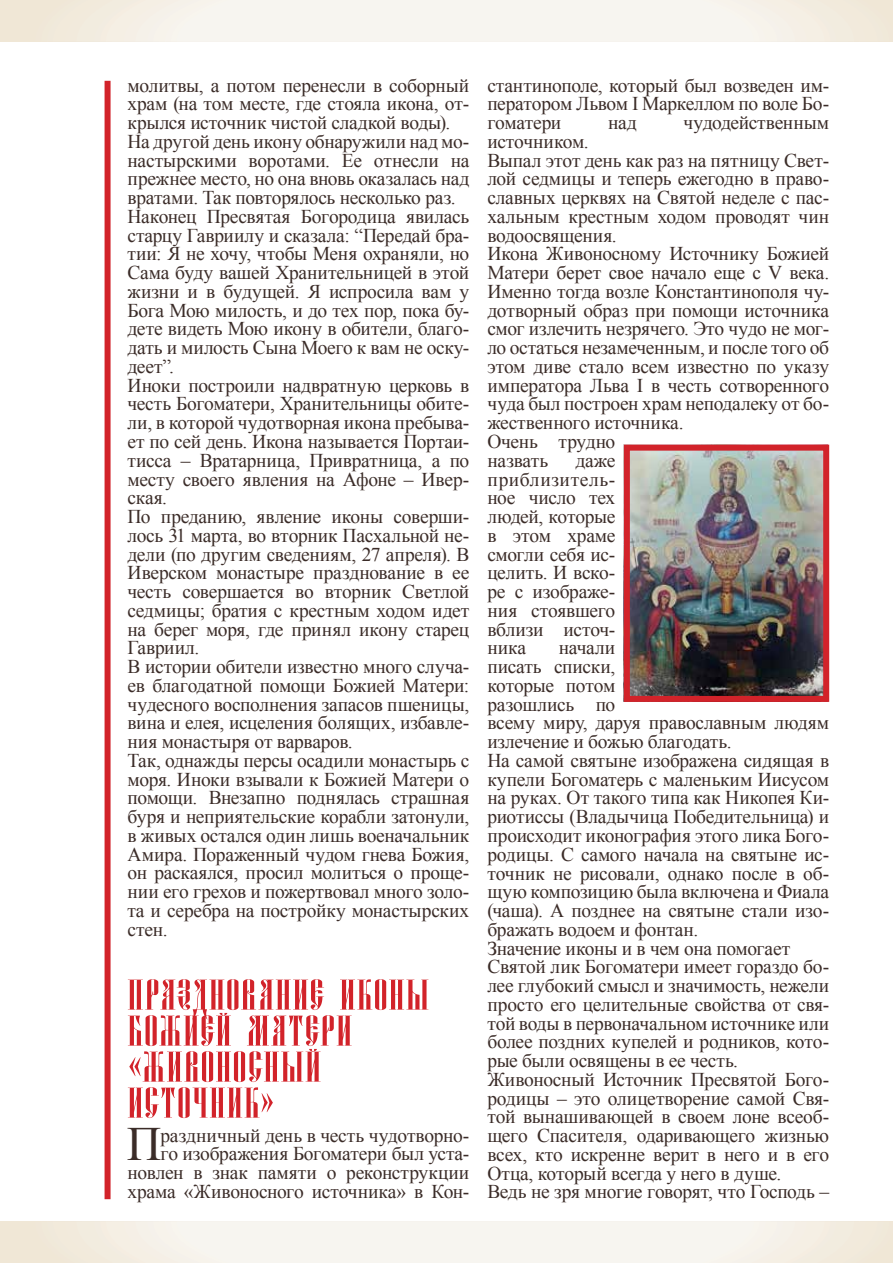
<style>
.page{position:relative;width:893px;height:1263px;background:#fff}
.page>*{position:absolute;margin:0;border:0;box-sizing:border-box;transform-origin:0 0}
.t1{font:47.85px "Times New Roman";color:#3b2c28}
.t2{font:37.5px/36px "Kathisma Ucs";letter-spacing:.01em;color:#d2232a;scale:1.7 1}
.t3{font:19.5px/18.8px "Times New Roman";letter-spacing:-.015em;color:#3b2c28}
</style>
<div class="page">
<div style="left:0;top:1222px;width:893px;height:41px;background:#f0e7d6"></div>
<svg style="left:95px;top:1222px;width:741px;height:41px;background:#f6f3ed"></svg>
<div style="left:0;top:0;width:893px;height:41px;background:#f0e7d6"></div>
<svg style="left:95px;top:0;width:741px;height:41px;background:#f6f3ed"></svg>
<div style="left:105px;top:81px;width:6px;height:1118px;background:#d2232a"></div>
<img style="left:631px;top:452px;width:191px;height:243px">
<div style="left:624px;top:445px;width:205px;height:257px;border:6px solid #d2232a"></div>
<p class="t3" style="left:128px;top:75px;width:343px">молитвы, а потом перенесли в соборный храм (на том месте, где стояла икона, от&shy;крылся источник чистой сладкой воды).<br>На другой день икону обнаружили над мо&shy;настырскими воротами. Ее отнесли на прежнее место, но она вновь оказалась над вратами. Так повторялось несколько раз.<br>Наконец Пресвятая Богородица явилась старцу Гавриилу и сказала: “Передай бра&shy;тии: Я не хочу, чтобы Меня охраняли, но Сама буду вашей Хранительницей в этой жизни и в будущей. Я испросила вам у Бога Мою милость, и до тех пор, пока бу&shy;дете видеть Мою икону в обители, благо&shy;дать и милость Сына Моего к вам не оску&shy;деет”.<br>Иноки построили надвратную церковь в честь Богоматери, Хранительницы обите&shy;ли, в которой чудотворная икона пребыва&shy;ет по сей день. Икона называется Портаи&shy;тисса – Вратарница, Привратница, а по месту своего явления на Афоне – Ивер&shy;ская.<br>По преданию, явление иконы соверши&shy;лось 31 марта, во вторник Пасхальной не&shy;дели (по другим сведениям, 27 апреля). В Иверском монастыре празднование в ее честь совершается во вторник Светлой седмицы; братия с крестным ходом идет на берег моря, где принял икону старец Гавриил.<br>В истории обители известно много случа&shy;ев благодатной помощи Божией Матери: чудесного восполнения запасов пшеницы, вина и елея, исцеления болящих, избавле&shy;ния монастыря от варваров.<br>Так, однажды персы осадили монастырь с моря. Иноки взывали к Божией Матери о помощи. Внезапно поднялась страшная буря и неприятельские корабли затонули, в живых остался один лишь военачальник Амира. Пораженный чудом гнева Божия, он раскаялся, просил молиться о проще&shy;нии его грехов и пожертвовал много золо&shy;та и серебра на постройку монастырских стен.</p>
<h2 class="t2" style="left:128px;top:977px;width:179px">Празднование иконы<br>Божией матери «Живоносный<br>Источник»</h2>
<h1 class="t1" style="left:127px;top:1112px;width:36px">П</h1>
<p class="t3" style="left:128px;top:1125px;width:343px;text-align:right">раздничный день в честь чудотворно-<br>го изображения Богоматери был уста&shy;новлен в знак памяти о реконструкции храма «Живоносного источника» в Кон-</p>
<p class="t3" style="left:487px;top:75px;width:343px;text-align:justify">стантинополе, который был возведен им&shy;ператором Львом I Маркеллом по воле Бо&shy;гоматери</p>
<p class="t3" style="left:608px;top:113px;width:30px">над</p>
<p class="t3" style="left:683px;top:113px;width:147px">чудодейственным</p>
<p class="t3" style="left:487px;top:132px;width:343px">источником.<br>Выпал этот день как раз на пятницу Свет&shy;лой седмицы и теперь ежегодно в право&shy;славных церквях на Святой неделе с пас&shy;хальным крестным ходом проводят чин водоосвящения.<br>Икона Живоносному Источнику Божией<br>Матери берет свое начало еще с V века.<br>Именно тогда возле Константинополя чу&shy;дотворный образ при помощи источника смог излечить незрячего. Это чудо не мог&shy;ло остаться незамеченным, и после того об этом диве стало всем известно по указу императора Льва I в честь сотворенного чуда был построен храм неподалеку от бо&shy;жественного источника.<br>Очень трудно<br>назвать</p>
<p class="t3" style="left:487px;top:451px;width:129px;text-align:justify;text-indent:88px">даже приблизитель&shy;ное число тех людей, которые в этом храме смогли себя ис&shy;целить. И вско&shy;ре с изображе&shy;ния стоявшего вблизи источ&shy;ника</p>
<p class="t3" style="left:487px;top:638px;width:343px;text-indent:71px">начали<br>писать списки,<br>которые потом<br>разошлись по<br>всему миру, даруя православным людям излечение и божью благодать.<br>На самой святыне изображена сидящая в купели Богоматерь с маленьким Иисусом на руках. От такого типа как Никопея Ки&shy;риотиссы (Владычица Победительница) и происходит иконография этого лика Бого&shy;родицы. С самого начала на святыне ис&shy;точник не рисовали, однако после в об&shy;щую композицию была включена и Фиала (чаша). А позднее на святыне стали изо&shy;бражать водоем и фонтан.<br>Значение иконы и в чем она помогает Святой лик Богоматери имеет гораздо бо&shy;лее глубокий смысл и значимость, нежели просто его целительные свойства от свя&shy;той воды в первоначальном источнике или более поздних купелей и родников, кото&shy;рые были освящены в ее честь.<br>Живоносный Источник Пресвятой Бого&shy;родицы – это олицетворение самой Свя&shy;той вынашивающей в своем лоне всеоб&shy;щего Спасителя, одаривающего жизнью всех, кто искренне верит в него и в его Отца, который всегда у него в душе.<br>Ведь не зря многие говорят, что Господь –</p>
</div>
